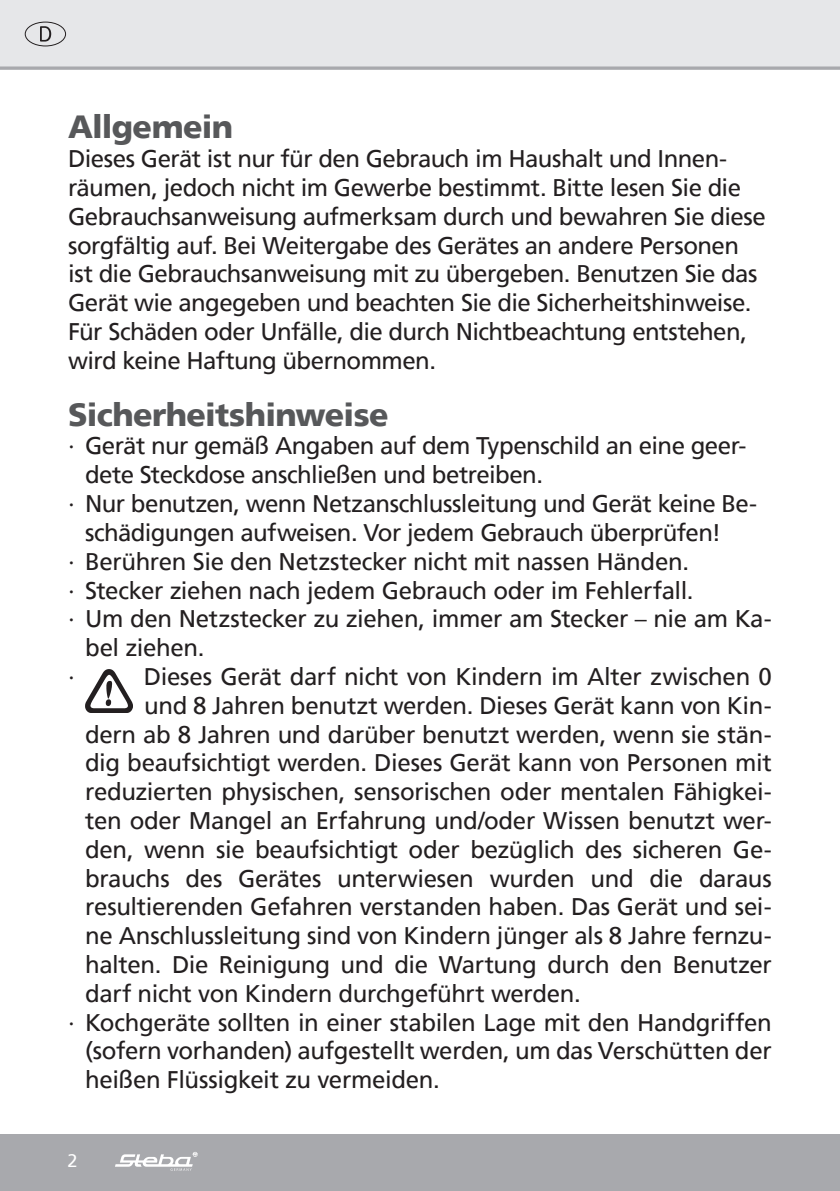
<style>
.page{position:relative;width:840px;height:1191px;background:#fff}
.page>*{position:absolute;margin:0;border:0;box-sizing:border-box;transform-origin:0 0}
.t1{font:900 32px "Frutiger";letter-spacing:-.02em;color:#57585a}
.t2{font:24px/28.8px "Frutiger";letter-spacing:-.015em;color:#231f20}
.t3{font:18px "Frutiger";color:#fff}
</style>
<div class="page">
<div style="left:0;top:0;width:839px;height:68px;background:#e6e7e9"></div>
<hr style="left:839px;top:1134px;width:1px;height:57px;background:#a8a9ad">
<div style="left:0;top:1134px;width:839px;height:57px;background:#a8a9ad"></div>
<svg style="left:115px;top:1152px;width:82px;height:18px"></svg>
<svg style="left:0;top:66px;width:839px;height:4px;background:#b3b4b8"></svg>
<div style="left:25px;top:22px;width:41px;height:24px;border:1px solid #231f20;border-radius:50%"></div>
<svg style="left:40px;top:26px;width:11px;height:16px"></svg>
<img style="left:85px;top:669px;width:48px;height:43px">
<h1 class="t1" style="left:68px;top:108px;width:166px">Allgemein</h1>
<p class="t2" style="left:68px;top:144px;width:698px">Dieses Gerät ist nur für den Gebrauch im Haushalt und Innen&shy;räumen, jedoch nicht im Gewerbe bestimmt. Bitte lesen Sie die Gebrauchsanweisung aufmerksam durch und bewahren Sie diese sorgfältig auf. Bei Weitergabe des Gerätes an andere Personen ist die Gebrauchsanweisung mit zu übergeben. Benutzen Sie das Gerät wie angegeben und beachten Sie die Sicherheitshinweise.<br>Für Schäden oder Unfälle, die durch Nichtbeachtung entstehen, wird keine Haftung übernommen.</p>
<h1 class="t1" style="left:68px;top:395px;width:322px">Sicherheitshinweise</h1>
<p class="t2" style="left:68px;top:431px;width:679px">∙ Gerät nur gemäß Angaben auf dem Typenschild an eine geer-</p>
<p class="t2" style="left:85px;top:460px;width:459px">dete Steckdose anschließen und betreiben.</p>
<p class="t2" style="left:68px;top:489px;width:690px">∙ Nur benutzen, wenn Netzanschlussleitung und Gerät keine Be-</p>
<p class="t2" style="left:85px;top:518px;width:637px">schädigungen aufweisen. Vor jedem Gebrauch überprüfen!</p>
<p class="t2" style="left:68px;top:547px;width:622px">∙ Berühren Sie den Netzstecker nicht mit nassen Händen.</p>
<p class="t2" style="left:68px;top:575px;width:626px">∙ Stecker ziehen nach jedem Gebrauch oder im Fehlerfall.</p>
<p class="t2" style="left:68px;top:604px;width:705px">∙ Um den Netzstecker zu ziehen, immer am Stecker – nie am Ka-</p>
<p class="t2" style="left:85px;top:633px;width:121px">bel ziehen.</p>
<p class="t2" style="left:68px;top:662px;width:8px">∙</p>
<p class="t2" style="left:144px;top:662px;width:629px">Dieses Gerät darf nicht von Kindern im Alter zwischen 0</p>
<p class="t2" style="left:144px;top:691px;width:629px">und 8 Jahren benutzt werden. Dieses Gerät kann von Kin-</p>
<p class="t2" style="left:85px;top:719px;width:687px">dern ab 8 Jahren und darüber benutzt werden, wenn sie stän-</p>
<p class="t2" style="left:85px;top:748px;width:687px">dig beaufsichtigt werden. Dieses Gerät kann von Personen mit</p>
<p class="t2" style="left:85px;top:777px;width:687px">reduzierten physischen, sensorischen oder mentalen Fähigkei-</p>
<p class="t2" style="left:85px;top:806px;width:687px">ten oder Mangel an Erfahrung und/oder Wissen benutzt wer-</p>
<p class="t2" style="left:85px;top:835px;width:687px">den, wenn sie beaufsichtigt oder bezüglich des sicheren Ge-</p>
<p class="t2" style="left:85px;top:863px;width:687px">brauchs des Gerätes unterwiesen wurden und die daraus</p>
<p class="t2" style="left:85px;top:892px;width:687px">resultierenden Gefahren verstanden haben. Das Gerät und sei-</p>
<p class="t2" style="left:85px;top:921px;width:687px">ne Anschlussleitung sind von Kindern jünger als 8 Jahre fernzu-</p>
<p class="t2" style="left:85px;top:950px;width:687px">halten. Die Reinigung und die Wartung durch den Benutzer</p>
<p class="t2" style="left:85px;top:979px;width:497px">darf nicht von Kindern durchgeführt werden.</p>
<p class="t2" style="left:68px;top:1007px;width:705px">∙ Kochgeräte sollten in einer stabilen Lage mit den Handgriffen</p>
<p class="t2" style="left:85px;top:1036px;width:687px">(sofern vorhanden) aufgestellt werden, um das Verschütten der</p>
<p class="t2" style="left:85px;top:1065px;width:356px">heißen Flüssigkeit zu vermeiden.</p>
<p class="t3" style="left:67px;top:1149px;width:12px">2</p>
</div>
